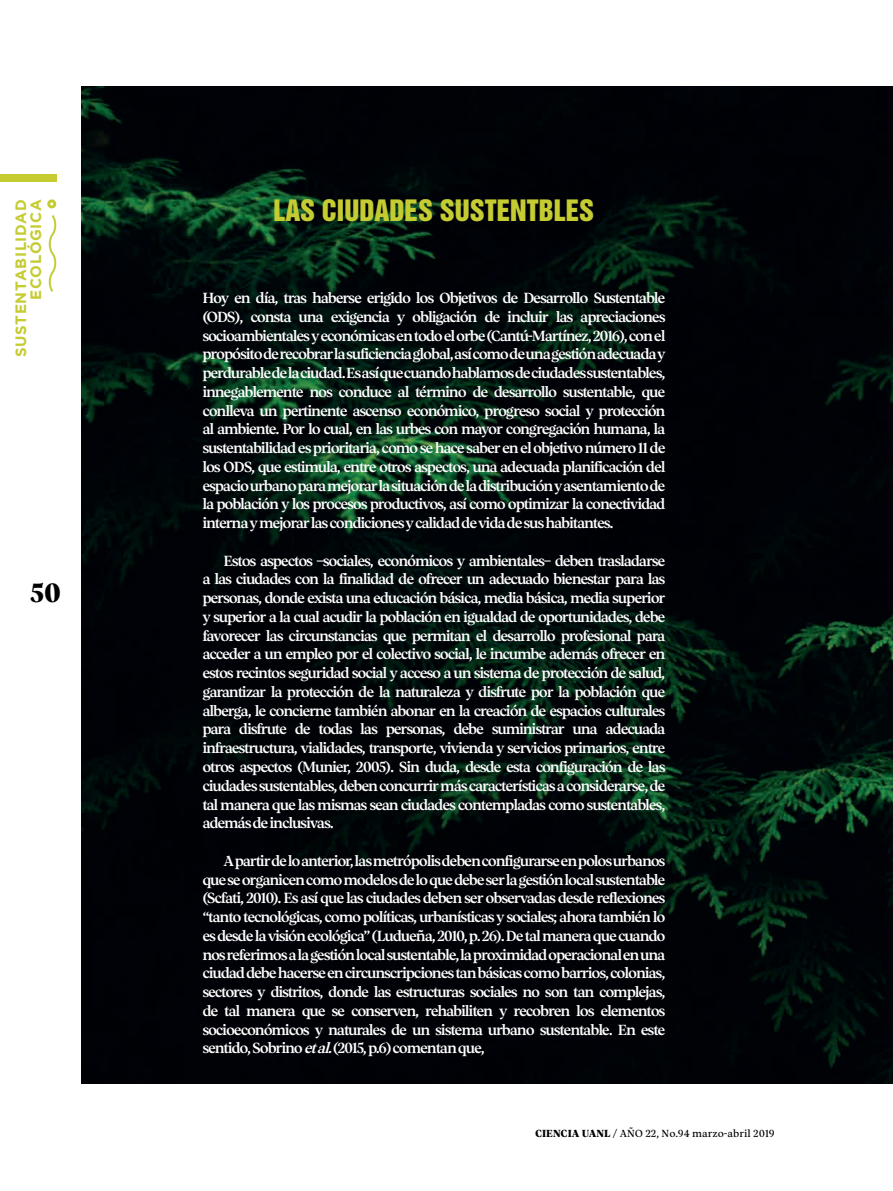
<style>
.page{position:relative;width:893px;height:1191px;background:#fff}
.page>*{position:absolute;margin:0;border:0;box-sizing:border-box;transform-origin:0 0}
.t1{font:27px "Helvetica Inserat LT Std";color:#c5cc32}
.t2{font:800 27px "TRY Vesterbro";color:#000001}
.t3{font:500 15px/18.8px "TRY Vesterbro";letter-spacing:-.08em;color:#fff;text-align:justify}
.t4{font:700 15px/15px "Gotham";letter-spacing:.04em;color:#c5cc32;text-align:right}
.t5{font:10.5px "TRY Vesterbro";color:#000001}
.s1{font-style:italic}
.s2{font-weight:800}
</style>
<div class="page">
<img style="left:81px;top:86px;width:812px;height:997px">
<div style="left:0;top:174px;width:56px;height:8px;background:#c5cc32"></div>
<svg style="left:49px;top:215px;width:7px;height:77px"></svg>
<svg style="left:47px;top:199px;width:9px;height:9px"></svg>
<p class="t4" style="left:13px;top:357px;width:159px;rotate:-90deg">SUSTENTABILIDAD<br>ECOLÓGICA</p>
<h1 class="t2" style="left:31px;top:574px;width:32px">50</h1>
<h1 class="t1" style="left:274px;top:194px;width:322px">LAS CIUDADES SUSTENTBLES</h1>
<p class="t3" style="left:202px;top:288px;width:465px">Hoy en día, tras haberse erigido los Objetivos de Desarrollo Sustentable (ODS), consta una exigencia y obligación de incluir las apreciaciones socioambientales y económicas en todo el orbe (Cantú-Martínez, 2016), con el propósito de recobrar la suficiencia global, así como de una gestión adecuada y perdurable de la ciudad. Es así que cuando hablamos de ciudades sustentables, innegablemente nos conduce al término de desarrollo sustentable, que conlleva un pertinente ascenso económico, progreso social y protección al ambiente. Por lo cual, en las urbes con mayor congregación humana, la sustentabilidad es prioritaria, como se hace saber en el objetivo número 11 de los ODS, que estimula, entre otros aspectos, una adecuada planificación del espacio urbano para mejorar la situación de la distribución y asentamiento de la población y los procesos productivos, así como optimizar la conectividad interna y mejorar las condiciones y calidad de vida de sus habitantes.</p>
<p class="t3" style="left:202px;top:551px;width:465px;text-indent:21px">Estos aspectos –sociales, económicos y ambientales– deben trasladarse a las ciudades con la finalidad de ofrecer un adecuado bienestar para las personas, donde exista una educación básica, media básica, media superior y superior a la cual acudir la población en igualdad de oportunidades, debe favorecer las circunstancias que permitan el desarrollo profesional para acceder a un empleo por el colectivo social, le incumbe además ofrecer en estos recintos seguridad social y acceso a un sistema de protección de salud, garantizar la protección de la naturaleza y disfrute por la población que alberga, le concierne también abonar en la creación de espacios culturales para disfrute de todas las personas, debe suministrar una adecuada infraestructura, vialidades, transporte, vivienda y servicios primarios, entre otros aspectos (Munier, 2005). Sin duda, desde esta configuración de las ciudades sustentables, deben concurrir más características a considerarse, de tal manera que las mismas sean ciudades contempladas como sustentables, además de inclusivas.</p>
<p class="t3" style="left:202px;top:851px;width:465px;text-indent:21px">A partir de lo anterior, las metrópolis deben configurarse en polos urbanos que se organicen como modelos de lo que debe ser la gestión local sustentable (Scfati, 2010). Es así que las ciudades deben ser observadas desde reflexiones “tanto tecnológicas, como políticas, urbanísticas y sociales; ahora también lo es desde la visión ecológica” (Ludueña, 2010, p. 26). De tal manera que cuando nos referimos a la gestión local sustentable, la proximidad operacional en una ciudad debe hacerse en circunscripciones tan básicas como barrios, colonias, sectores y distritos, donde las estructuras sociales no son tan complejas, de tal manera que se conserven, rehabiliten y recobren los elementos socioeconómicos y naturales de un sistema urbano sustentable. En este sentido, Sobrino <span class="s1">etal.</span>(2015, p.6) comentan que,</p>
<p class="t5" style="left:535px;top:1126px;width:241px"><span class="s2">CIENCIA UANL /</span> AÑO 22, No.94 marzo-abril 2019</p>
</div>
